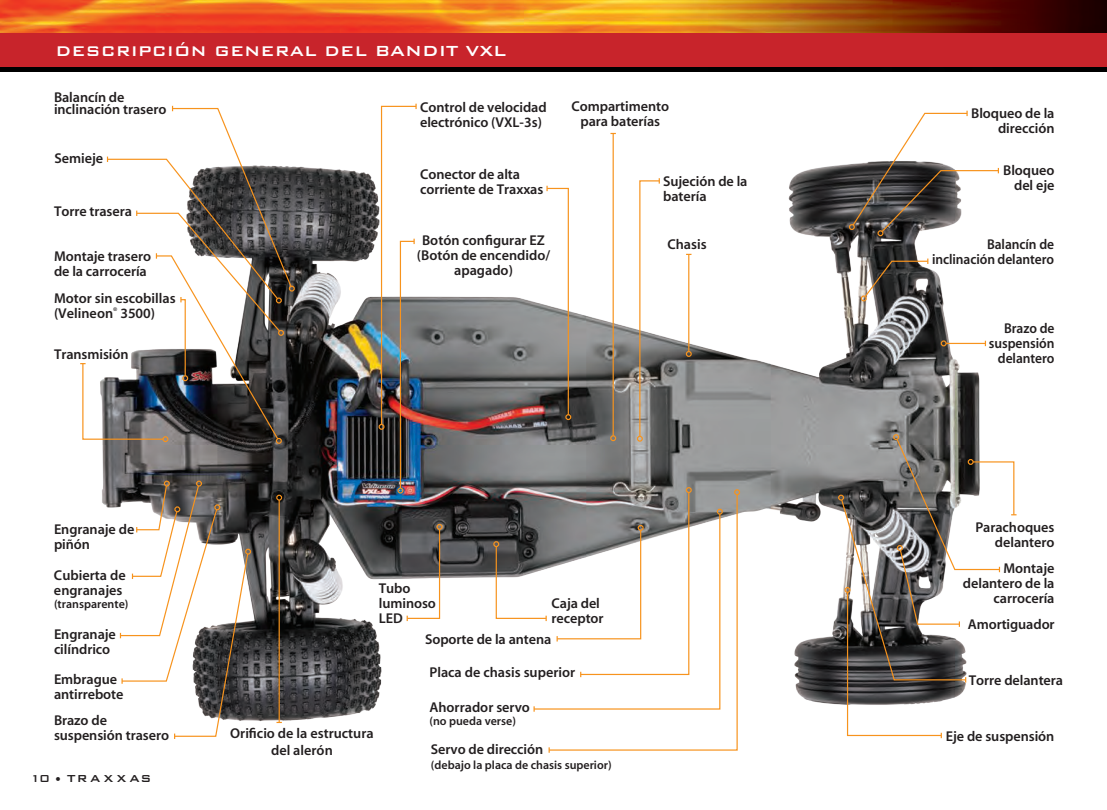
<style>
.page{position:relative;width:1107px;height:810px;background:#fff}
.page>*{position:absolute;margin:0;border:0;box-sizing:border-box;transform-origin:0 0}
.t1{font:18.75px "Bank Gothic Medium BT";color:#fff}
.t2{font:600 14.25px/15px "Myriad";letter-spacing:-.005em;color:#231f20}
.t3{font:600 14.25px/15px "Myriad";letter-spacing:-.005em;color:#231f20;text-align:right;scale:.95 1}
.t4{font:13.5px "Bank Gothic Medium BT";letter-spacing:.2em;color:#231f20}
.t5{font:600 12px "Myriad";color:#231f20}
.s1{font-size:19.5px}
</style>
<div class="page">
<img style="left:102px;top:103px;width:884px;height:650px">
<img style="left:0;top:0;width:1107px;height:71px">
<div style="left:0;top:33px;width:1107px;height:34px;background:#c8242b"></div>
<hr style="left:279px;top:500px;width:1px;height:222px;background:#f7931d">
<svg style="left:276px;top:495px;width:6px;height:6px"></svg>
<svg style="left:80px;top:106px;width:215px;height:338px"></svg>
<svg style="left:119px;top:481px;width:132px;height:258px"></svg>
<svg style="left:406px;top:524px;width:37px;height:97px"></svg>
<img style="left:379px;top:104px;width:38px;height:390px">
<svg style="left:546px;top:186px;width:25px;height:234px"></svg>
<svg style="left:637px;top:178px;width:23px;height:264px"></svg>
<svg style="left:556px;top:487px;width:136px;height:6px"></svg>
<svg style="left:533px;top:513px;width:15px;height:197px"></svg>
<svg style="left:548px;top:493px;width:190px;height:258px"></svg>
<svg style="left:734px;top:489px;width:6px;height:6px"></svg>
<svg style="left:838px;top:434px;width:179px;height:304px"></svg>
<svg style="left:493px;top:541px;width:54px;height:80px"></svg>
<svg style="left:861px;top:259px;width:68px;height:42px"></svg>
<hr style="left:946px;top:343px;width:39px;height:1px;background:#f7931d">
<svg style="left:941px;top:340px;width:6px;height:6px"></svg>
<div style="left:877px;top:230px;width:7px;height:6px;border:1px solid #f7931d;border-radius:50%"></div>
<svg style="left:849px;top:111px;width:150px;height:122px"></svg>
<hr style="left:613px;top:133px;width:1px;height:303px;background:#f7931d">
<svg style="left:610px;top:435px;width:6px;height:6px"></svg>
<hr style="left:688px;top:254px;width:1px;height:98px;background:#f7931d">
<svg style="left:686px;top:351px;width:6px;height:6px"></svg>
<p class="t1" style="left:56px;top:41px;width:453px">DESCRIPCIÓN GENERAL DEL <span class="s1">BANDIT VXL</span></p>
<p class="t2" style="left:54px;top:91px;width:114px;line-height:12px">Balancín de inclinación trasero</p>
<p class="t2" style="left:55px;top:151px;width:50px">Semieje</p>
<p class="t2" style="left:420px;top:100px;width:128px">Control de velocidad electrónico (VXL-3s)</p>
<p class="t2" style="left:572px;top:99px;width:99px;text-align:center">Compartimento para baterías</p>
<p class="t2" style="left:420px;top:167px;width:125px">Conector de alta corriente de Traxxas</p>
<p class="t2" style="left:663px;top:174px;width:86px">Sujeción de la batería</p>
<p class="t2" style="left:971px;top:106px;width:85px;text-align:right">Bloqueo de la dirección</p>
<p class="t2" style="left:1003px;top:163px;width:53px;text-align:right">Bloqueo del eje</p>
<p class="t2" style="left:54px;top:204px;width:80px">Torre trasera</p>
<p class="t2" style="left:54px;top:250px;width:99px">Montaje trasero de la carrocería</p>
<p class="t2" style="left:54px;top:291px;width:123px">Motor sin escobillas</p>
<p class="t2" style="left:54px;top:306px;width:103px">(Velineon<sup>®</sup> 3500)</p>
<p class="t2" style="left:54px;top:347px;width:76px">Transmisión</p>
<p class="t2" style="left:417px;top:233px;width:135px;text-align:center">Botón configurar EZ (Botón de encendido/ apagado)</p>
<p class="t2" style="left:667px;top:237px;width:41px">Chasis</p>
<p class="t3" style="left:932px;top:237px;width:130px">Balancín de inclinación delantero</p>
<p class="t3" style="left:989px;top:321px;width:70px">Brazo de suspensión delantero</p>
<p class="t2" style="left:54px;top:522px;width:82px">Engranaje de piñón</p>
<p class="t2" style="left:54px;top:568px;width:73px">Cubierta de engranajes</p>
<p class="t5" style="left:54px;top:598px;width:76px">(transparente)</p>
<p class="t2" style="left:54px;top:627px;width:63px">Engranaje cilíndrico</p>
<p class="t2" style="left:54px;top:673px;width:71px">Embrague antirrebote</p>
<p class="t2" style="left:54px;top:713px;width:117px">Brazo de suspensión trasero</p>
<p class="t4" style="left:30px;top:772px;width:123px">10 • TRAXXAS</p>
<p class="t2" style="left:379px;top:581px;width:59px">Tubo luminoso<br>LED</p>
<p class="t2" style="left:552px;top:596px;width:54px">Caja del receptor</p>
<p class="t2" style="left:425px;top:632px;width:128px">Soporte de la antena</p>
<p class="t2" style="left:230px;top:725px;width:145px;line-height:17.1px;text-align:center">Orificio de la estructura del alerón</p>
<p class="t2" style="left:429px;top:666px;width:147px">Placa de chasis superior</p>
<p class="t2" style="left:429px;top:700px;width:102px">Ahorrador servo</p>
<p class="t5" style="left:429px;top:715px;width:88px">(no pueda verse)</p>
<p class="t2" style="left:431px;top:742px;width:114px">Servo de dirección</p>
<p class="t5" style="left:431px;top:759px;width:182px">(debajo la placa de chasis superior)</p>
<p class="t2" style="left:975px;top:521px;width:81px;text-align:right">Parachoques delantero</p>
<p class="t2" style="left:963px;top:561px;width:93px;text-align:right">Montaje delantero de la carrocería</p>
<p class="t2" style="left:968px;top:617px;width:89px">Amortiguador</p>
<p class="t2" style="left:969px;top:673px;width:96px">Torre delantera</p>
<p class="t2" style="left:946px;top:729px;width:110px">Eje de suspensión</p>
</div>
